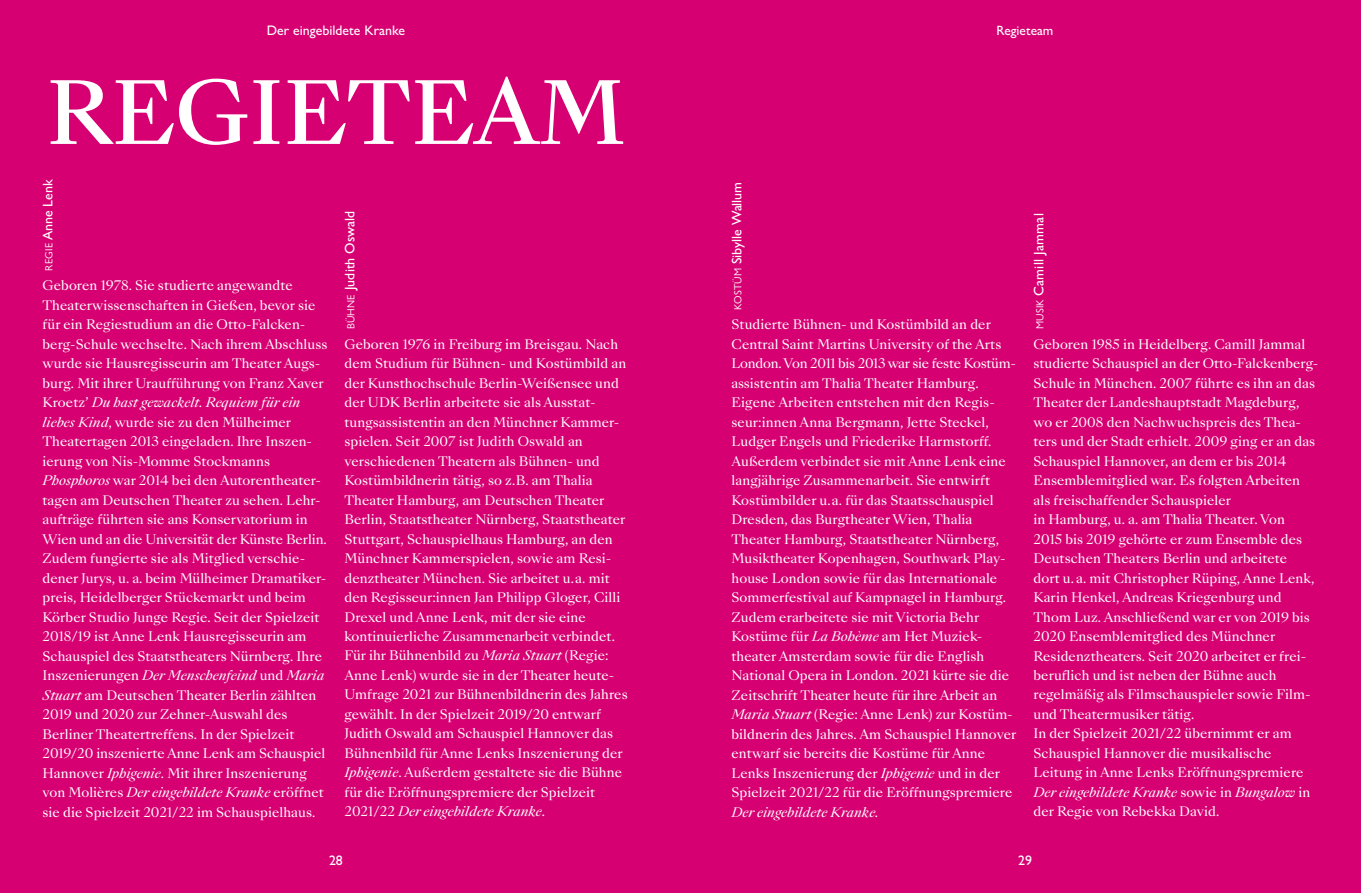
<style>
.page{position:relative;width:1361px;height:893px;background:#d70072}
.page>*{position:absolute;margin:0;border:0;box-sizing:border-box;transform-origin:0 0}
.t1{font:500 84px "Sang Bleu Kingdom";letter-spacing:-.005em;color:#fff}
.t2{font:500 13.8px "Gill Sans Nova";color:#fff}
.t3{font:500 13.8px "Gill Sans Nova";letter-spacing:.02em;color:#fff}
.t4{font:500 13.5px "Gill Sans Nova";color:#fff}
.t5{font:12.75px/19.5px "Sang Bleu Kingdom";letter-spacing:.005em;color:#fff}
.t6{font:italic 12.75px "Sang Bleu Kingdom";letter-spacing:.005em;color:#fff}
.s1{font-weight:400;font-size:10.5px}
.s2{font-style:italic}
</style>
<div class="page">
<p class="t2" style="left:267px;top:22px;width:140px">Der eingebildete Kranke</p>
<h1 class="t1" style="left:46px;top:54px;width:581px">REGIETEAM</h1>
<p class="t2" style="left:40px;top:271px;width:93px;rotate:-90deg"><span class="s1">REGIE</span> Anne Lenk</p>
<p class="t5" style="left:43px;top:276px;width:286px">Geboren 1978. Sie studierte angewandte Theaterwissenschaften in Gießen, bevor sie für ein Regiestudium an die Otto-Falcken&shy;berg-Schule wechselte. Nach ihrem Abschluss wurde sie Hausregisseurin am Theater Augs&shy;burg. Mit ihrer Uraufführung von Franz Xaver Kroetz’ <span class="s2">Du hast gewackelt. Requiem für ein liebes Kind</span>, wurde sie zu den Mülheimer Theatertagen 2013 eingeladen. Ihre Inszen&shy;ierung von Nis-Momme Stockmanns <span class="s2">Phosphoros</span> war 2014 bei den Autorentheater&shy;tagen am Deutschen Theater zu sehen. Lehr&shy;aufträge führten sie ans Konservatorium in Wien und an die Universität der Künste Berlin.<br>Zudem fungierte sie als Mitglied verschie&shy;dener Jurys, u. a. beim Mülheimer Dramatiker&shy;preis, Heidelberger Stückemarkt und beim Körber Studio Junge Regie. Seit der Spielzeit 2018/19 ist Anne Lenk Hausregisseurin am Schauspiel des Staatstheaters Nürnberg. Ihre Inszenierungen <span class="s2">Der Menschenfeind</span> und <span class="s2">Maria Stuart</span> am Deutschen Theater Berlin zählten 2019 und 2020 zur Zehner-Auswahl des Berliner Theatertreffens. In der Spielzeit 2019/20 inszenierte Anne Lenk am Schauspiel Hannover <span class="s2">Iphigenie</span>. Mit ihrer Inszenierung von Molières <span class="s2">Der eingebildete Kranke</span> eröffnet sie die Spielzeit 2021/22 im Schauspielhaus.</p>
<p class="t2" style="left:341px;top:329px;width:120px;rotate:-90deg"><span class="s1">BÜHNE</span> Judith Oswald</p>
<p class="t5" style="left:344px;top:335px;width:285px">Geboren 1976 in Freiburg im Breisgau. Nach dem Studium für Bühnen- und Kostümbild an der Kunsthochschule Berlin-Weißensee und der UDK Berlin arbeitete sie als Ausstat&shy;tungsassistentin an den Münchner Kammer&shy;spielen. Seit 2007 ist Judith Oswald an verschiedenen Theatern als Bühnen- und Kostümbildnerin tätig, so z. B. am Thalia Theater Hamburg, am Deutschen Theater Berlin, Staatstheater Nürnberg, Staatstheater Stuttgart, Schauspielhaus Hamburg, an den Münchner Kammerspielen, sowie am Resi&shy;denztheater München. Sie arbeitet u. a. mit den Regisseur:innen Jan Philipp Gloger, Cilli Drexel und Anne Lenk, mit der sie eine kontinuierliche Zusammenarbeit verbindet.<br>Für ihr Bühnenbild zu <span class="s2">Maria Stuart</span> (Regie:<br>Anne Lenk) wurde sie in der Theater heute-Umfrage 2021 zur Bühnenbildnerin des Jahres gewählt. In der Spielzeit 2019/20 entwarf Judith Oswald am Schauspiel Hannover das Bühnenbild für Anne Lenks Inszenierung der <span class="s2">Iphigenie</span>. Außerdem gestaltete sie die Bühne für die Eröffnungspremiere der Spielzeit 2021/22 <span class="s2">Der eingebildete Kranke</span>.</p>
<p class="t4" style="left:996px;top:23px;width:58px">Regieteam</p>
<p class="t2" style="left:728px;top:310px;width:129px;rotate:-90deg"><span class="s1">KOSTÜM</span> Sibylle Wallum</p>
<p class="t5" style="left:731px;top:315px;width:286px">Studierte Bühnen- und Kostümbild an der Central Saint Martins University of the Arts London. Von 2011 bis 2013 war sie feste Kostüm&shy;assistentin am Thalia Theater Hamburg.<br>Eigene Arbeiten entstehen mit den Regis&shy;seur:innen Anna Bergmann, Jette Steckel, Ludger Engels und Friederike Harmstorff.<br>Außerdem verbindet sie mit Anne Lenk eine langjährige Zusammenarbeit. Sie entwirft Kostümbilder u. a. für das Staatsschauspiel Dresden, das Burgtheater Wien, Thalia Theater Hamburg, Staatstheater Nürnberg, Musiktheater Kopenhagen, Southwark Play&shy;house London sowie für das Internationale Sommerfestival auf Kampnagel in Hamburg.<br>Zudem erarbeitete sie mit Victoria Behr Kostüme für <span class="s2">La Bohème</span> am Het Muziek&shy;theater Amsterdam sowie für die English National Opera in London. 2021 kürte sie die Zeitschrift Theater heute für ihre Arbeit an <span class="s2">Maria Stuart</span> (Regie: Anne Lenk) zur Kostüm&shy;bildnerin des Jahres. Am Schauspiel Hannover entwarf sie bereits die Kostüme für Anne Lenks Inszenierung der <span class="s2">Iphigenie</span> und in der Spielzeit 2021/22 für die Eröffnungspremiere</p>
<p class="t6" style="left:731px;top:803px;width:148px">Der eingebildete Kranke.</p>
<p class="t3" style="left:1030px;top:329px;width:117px;rotate:-90deg"><span class="s1">MUSIK</span> Camill Jammal</p>
<p class="t5" style="left:1033px;top:335px;width:286px">Geboren 1985 in Heidelberg. Camill Jammal studierte Schauspiel an der Otto-Falckenberg-Schule in München. 2007 führte es ihn an das Theater der Landeshauptstadt Magdeburg, wo er 2008 den Nachwuchspreis des Thea&shy;ters und der Stadt erhielt. 2009 ging er an das Schauspiel Hannover, an dem er bis 2014<br>Ensemblemitglied war. Es folgten Arbeiten als freischaffender Schauspieler<br>in Hamburg, u. a. am Thalia Theater. Von<br>2015 bis 2019 gehörte er zum Ensemble des Deutschen Theaters Berlin und arbeitete<br>dort u. a. mit Christopher Rüping, Anne Lenk, Karin Henkel, Andreas Kriegenburg und Thom Luz. Anschließend war er von 2019 bis 2020 Ensemblemitglied des Münchner Residenztheaters. Seit 2020 arbeitet er frei&shy;beruflich und ist neben der Bühne auch regelmäßig als Filmschauspieler sowie Film&shy;und Theatermusiker tätig.<br>In der Spielzeit 2021/22 übernimmt er am Schauspiel Hannover die musikalische Leitung in Anne Lenks Eröffnungspremiere <span class="s2">Der eingebildete Kranke</span> sowie in <span class="s2">Bungalow</span> in der Regie von Rebekka David.</p>
<p class="t2" style="left:329px;top:852px;width:15px">28</p>
<p class="t2" style="left:1018px;top:852px;width:15px">29</p>
</div>
